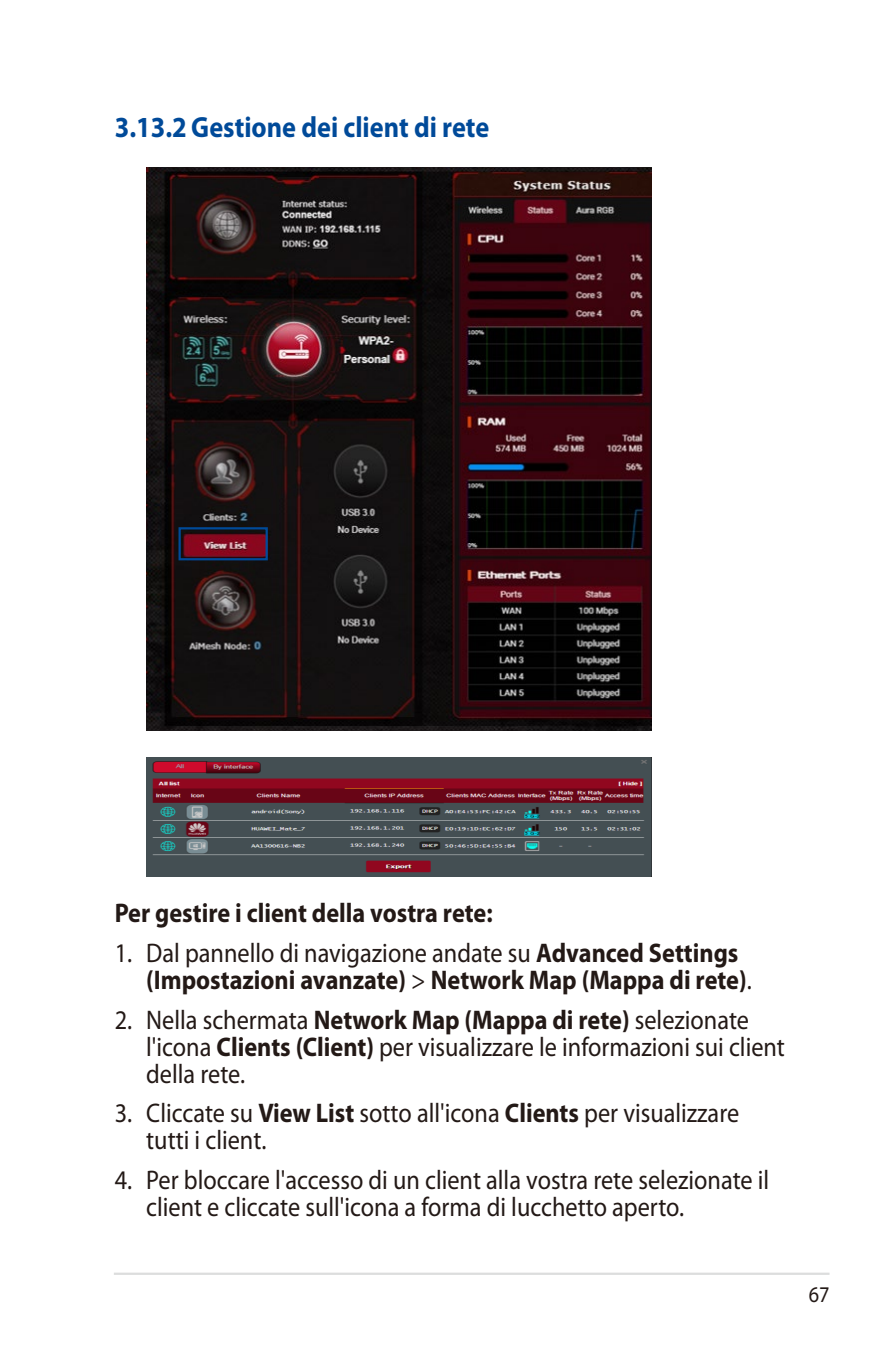
<style>
.page{position:relative;width:893px;height:1346px;background:#fff}
.page>*{position:absolute;margin:0;border:0;box-sizing:border-box;transform-origin:0 0}
.t1{font:700 29.25px "Myriad Pro";color:#004a99;scale:.9 1}
.t2{font:27px/27px "Myriad Pro";color:#231916;scale:.9 1}
.t3{font:700 27px/27px "Myriad Pro";color:#231916;scale:.9 1}
.t4{font:22.5px "Myriad Pro";color:#231916;scale:.9 1}
.s1{font-weight:400}
.s2{font-weight:700}
</style>
<div class="page">
<hr style="left:114px;top:1272px;width:715px;height:3px;background:#dcdddd">
<img style="left:147px;top:167px;width:505px;height:564px">
<img style="left:147px;top:758px;width:505px;height:118px">
<div style="left:179px;top:527px;width:89px;height:33px;border:2px solid #004a99"></div>
<p class="t1" style="left:115px;top:110px;width:418px">3.13.2 Gestione dei client di rete</p>
<p class="t3" style="left:115px;top:899px;width:422px">Per gestire i client della vostra rete:</p>
<p class="t3" style="left:146px;top:939px;width:674px;text-indent:-31px"><span class="s1">1. Dal pannello di navigazione andate su</span> Advanced Settings (Impostazioni avanzate) <span class="s1">&gt;</span> Network Map (Mappa di rete)<span class="s1">.</span></p>
<p class="t2" style="left:146px;top:1006px;width:711px;text-indent:-31px">2. Nella schermata <span class="s2">Network Map (Mappa di rete)</span> selezionate l'icona <span class="s2">Clients (Client)</span> per visualizzare le informazioni sui client della rete.</p>
<p class="t2" style="left:146px;top:1100px;width:660px;text-indent:-31px">3. Cliccate su <span class="s2">View List</span> sotto all'icona <span class="s2">Clients</span> per visualizzare tutti i client.</p>
<p class="t2" style="left:146px;top:1167px;width:694px;text-indent:-31px">4. Per bloccare l'accesso di un client alla vostra rete selezionate il client e cliccate sull'icona a forma di lucchetto aperto.</p>
<p class="t4" style="left:809px;top:1282px;width:25px">67</p>
</div>
